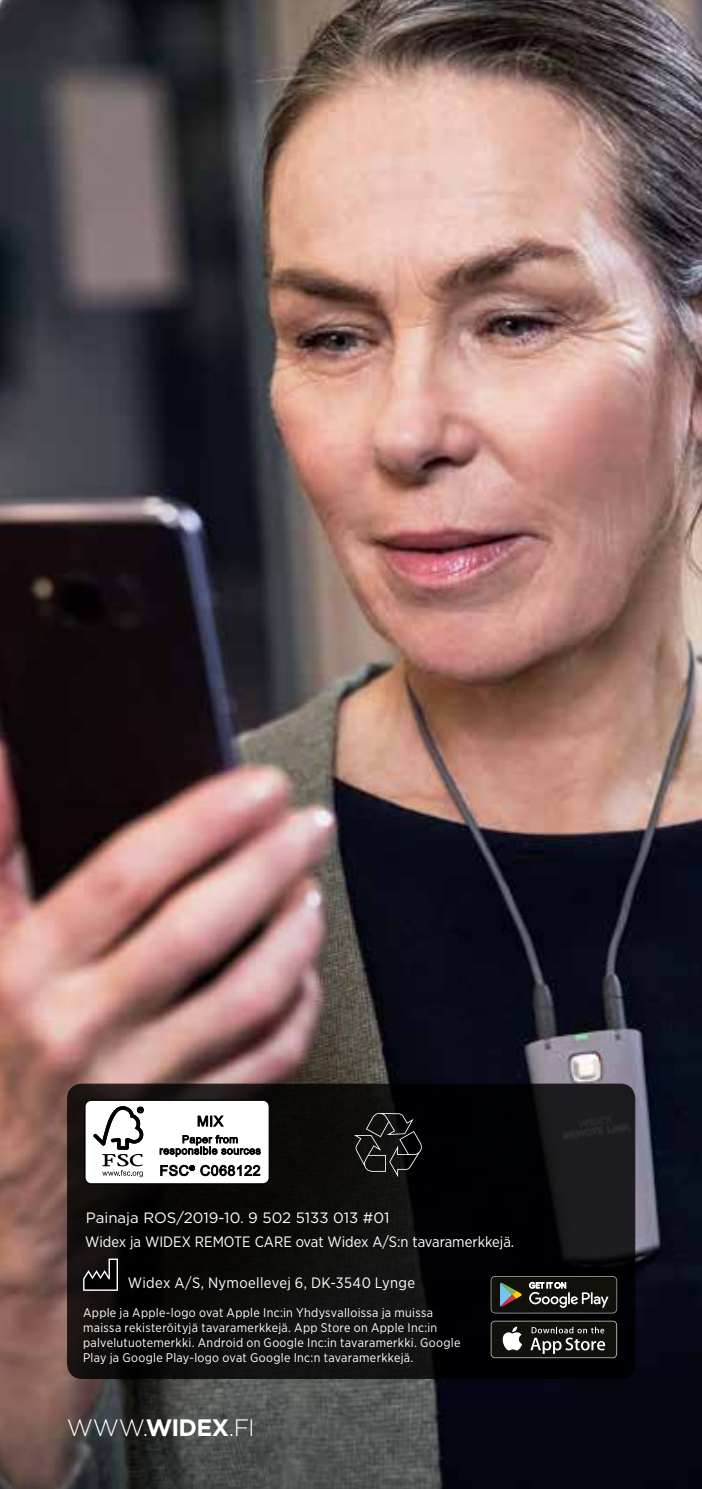
<style>
.page{position:relative;width:702px;height:1489px;background:#fff}
.page>*{position:absolute;margin:0;border:0;box-sizing:border-box;transform-origin:0 0}
.t1{font:300 23.75px "Gotham";color:#fff}
.t2{font:15px "Gotham Narrow";color:#fff}
.t3{font:15px "Gotham Narrow";letter-spacing:.025em;color:#fff}
.t4{font:15px "Gotham";color:#fff}
.t5{font:12.5px/15px "Gotham Narrow";letter-spacing:.025em;color:#fff}
.s1{font-weight:700}
</style>
<div class="page">
<img style="left:0;top:0;width:702px;height:1488px">
<svg style="left:68px;top:1084px;width:566px;height:294px;background:#0c0b0c"></svg>
<svg style="left:354px;top:1112px;width:69px;height:64px;background:#212120"></svg>
<svg style="left:83px;top:1258px;width:35px;height:32px"></svg>
<div style="left:85px;top:1100px;width:184px;height:83px;background:#fff;border-radius:6px"></div>
<div style="left:84px;top:1099px;width:186px;height:85px;border:1px solid #000;border-radius:6px"></div>
<svg style="left:93px;top:1106px;width:51px;height:71px"></svg>
<svg style="left:197px;top:1115px;width:27px;height:11px"></svg>
<svg style="left:160px;top:1134px;width:101px;height:22px"></svg>
<svg style="left:160px;top:1164px;width:100px;height:12px"></svg>
<svg style="left:490px;top:1320px;width:127px;height:37px"></svg>
<div style="left:491px;top:1321px;width:125px;height:36px;background:#12100b;border-radius:4px"></div>
<svg style="left:502px;top:1326px;width:20px;height:24px"></svg>
<svg style="left:530px;top:1326px;width:75px;height:27px"></svg>
<svg style="left:490px;top:1275px;width:127px;height:38px;background:#383832"></svg>
<p class="t4" style="left:86px;top:1208px;width:305px">Painaja ROS/2019-10. 9 502 5133 013 #01</p>
<p class="t2" style="left:85px;top:1232px;width:430px">Widex ja WIDEX REMOTE CARE ovat Widex A/S:n tavaramerkkejä.</p>
<p class="t3" style="left:128px;top:1273px;width:289px">Widex A/S, Nymoellevej 6, DK-3540 Lynge</p>
<p class="t5" style="left:83px;top:1304px;width:379px">Apple ja Apple-logo ovat Apple Inc:in Yhdysvalloissa ja muissa maissa rekisteröityjä tavaramerkkejä. App Store on Apple Inc:in palvelutuotemerkki. Android on Google Inc:in tavaramerkki. Google Play ja Google Play-logo ovat Google Inc:n tavaramerkkejä.</p>
<h1 class="t1" style="left:67px;top:1412px;width:189px">WWW.<span class="s1">WIDEX</span>.FI</h1>
</div>
